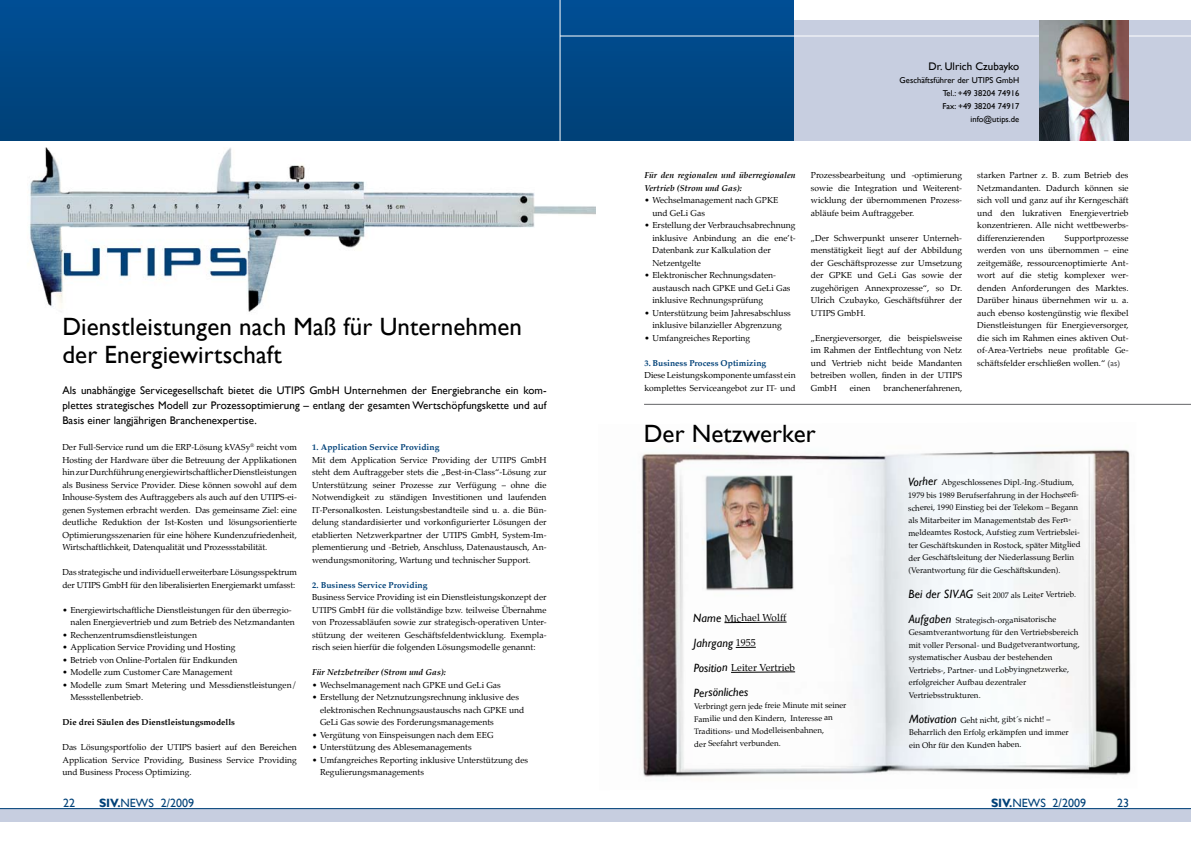
<style>
.page{position:relative;width:1191px;height:842px;background:#fff}
.page>*{position:absolute;margin:0;border:0;box-sizing:border-box;transform-origin:0 0}
.t1{font:25px/28px "Gill Sans";letter-spacing:.005em;color:#000}
.t2{font:12px "Gill Sans";color:#004178}
.t3{font:italic 12px "Gill Sans";color:#000}
.t4{font:11px/15px "Gill Sans";letter-spacing:.005em;color:#000;text-align:justify}
.t5{font:11px "Gill Sans";letter-spacing:.005em;color:#000}
.t6{font:10px "Palatino";color:#000}
.t7{font:8.5px/12.5px "Palatino";letter-spacing:.005em;color:#000;text-align:justify}
.t8{font:italic 700 8.5px/12.5px "Palatino";letter-spacing:.005em;color:#000}
.t9{font:700 8.5px "Palatino";letter-spacing:.005em;color:#004178}
.t10{font:8.5px/13px "Gill Sans";letter-spacing:.005em;color:#000;text-align:right}
.t11{font:700 8.5px "Palatino";letter-spacing:.005em;color:#000}
.t12{font:8px/12.5px "Palatino";color:#000}
.s1{font-family:"Gill Sans";color:#4b4b4d}
.s2{font-family:"Gill Sans";font-style:italic;font-size:12px}
.s3{font-weight:700}
</style>
<div class="page">
<img style="left:29px;top:147px;width:566px;height:165px">
<div style="left:681px;top:20px;width:510px;height:121px;background:#c7cee0"></div>
<div style="left:0;top:0;width:793px;height:141px;background:linear-gradient(to bottom,#024f95,#004076)"></div>
<hr style="left:560px;top:35px;width:631px;height:1px;background:#fff">
<hr style="left:559px;top:0;width:1px;height:141px;background:#fff">
<div style="left:0;top:808px;width:1191px;height:13px;background:#c7cee0"></div>
<hr style="left:0;top:808px;width:1191px;height:1px;background:#004178">
<img style="left:641px;top:449px;width:490px;height:328px">
<svg style="left:724px;top:621px;width:63px;height:2px"></svg>
<svg style="left:735px;top:647px;width:21px;height:1px"></svg>
<svg style="left:730px;top:671px;width:65px;height:2px"></svg>
<hr style="left:644px;top:404px;width:547px;height:1px;background:#646567">
<img style="left:1039px;top:20px;width:89px;height:121px">
<h1 class="t1" style="left:62px;top:313px;width:461px">Dienstleistungen nach Maß für Unternehmen der Energiewirtschaft</h1>
<p class="t4" style="left:62px;top:383px;width:486px">Als unabhängige Servicegesellschaft bietet die UTIPS GmbH Unternehmen der Energiebranche ein kom&shy;plettes strategisches Modell zur Prozessoptimierung – entlang der gesamten Wertschöpfungskette und auf Basis einer langjährigen Branchenexpertise.</p>
<p class="t7" style="left:62px;top:441px;width:236px">Der Full-Service rund um die ERP-Lösung kVASy<sup>®</sup> reicht vom Hosting der Hardware über die Betreuung der Applikationen hin zur Durchführung energiewirtschaftlicher Dienstleistungen als Business Service Provider. Diese können sowohl auf dem Inhouse-System des Auftraggebers als auch auf den UTIPS-ei&shy;genen Systemen erbracht werden. Das gemeinsame Ziel: eine deutliche Reduktion der Ist-Kosten und lösungsorientierte Optimierungsszenarien für eine höhere Kundenzufriedenheit, Wirtschaftlichkeit, Datenqualität und Prozessstabilität.</p>
<p class="t7" style="left:62px;top:566px;width:236px">Das strategische und individuell erweiterbare Lösungsspektrum der UTIPS GmbH für den liberalisierten Energiemarkt umfasst:</p>
<p class="t7" style="left:70px;top:604px;width:226px;text-indent:-8px">• Energiewirtschaftliche Dienstleistungen für den überregio&shy;nalen Energievertrieb und zum Betrieb des Netzmandanten</p>
<p class="t7" style="left:62px;top:629px;width:136px">• Rechenzentrumsdienstleistungen</p>
<p class="t7" style="left:62px;top:641px;width:174px">• Application Service Providing und Hosting</p>
<p class="t7" style="left:62px;top:654px;width:176px">• Betrieb von Online-Portalen für Endkunden</p>
<p class="t7" style="left:62px;top:666px;width:172px">• Modelle zum Customer Care Management</p>
<p class="t7" style="left:70px;top:679px;width:228px;text-indent:-8px">• Modelle zum Smart Metering und Messdienstleistungen/<br>Messstellenbetrieb.</p>
<p class="t11" style="left:62px;top:715px;width:174px">Die drei Säulen des Dienstleistungsmodells</p>
<p class="t7" style="left:62px;top:741px;width:236px">Das Lösungsportfolio der UTIPS basiert auf den Bereichen Application Service Providing, Business Service Providing und Business Process Optimizing.</p>
<p class="t9" style="left:312px;top:440px;width:129px">1. Application Service Providing</p>
<p class="t7" style="left:312px;top:454px;width:236px">Mit dem Application Service Providing der UTIPS GmbH steht dem Auftraggeber stets die „Best-in-Class“-Lösung zur Unterstützung seiner Prozesse zur Verfügung – ohne die Notwendigkeit zu ständigen Investitionen und laufenden IT-Personalkosten. Leistungsbestandteile sind u. a. die Bün&shy;delung standardisierter und vorkonfigurierter Lösungen der etablierten Netzwerkpartner der UTIPS GmbH, System-Im&shy;plementierung und -Betrieb, Anschluss, Datenaustausch, An&shy;wendungsmonitoring, Wartung und technischer Support.</p>
<p class="t9" style="left:312px;top:578px;width:117px">2. Business Service Providing</p>
<p class="t7" style="left:312px;top:591px;width:236px">Business Service Providing ist ein Dienstleistungskonzept der UTIPS GmbH für die vollständige bzw. teilweise Übernahme von Prozessabläufen sowie zur strategisch-operativen Unter&shy;stützung der weiteren Geschäftsfeldentwicklung. Exempla&shy;risch seien hierfür die folgenden Lösungsmodelle genannt:</p>
<p class="t8" style="left:312px;top:666px;width:135px">Für Netzbetreiber (Strom und Gas):</p>
<p class="t7" style="left:312px;top:679px;width:190px">• Wechselmanagement nach GPKE und GeLi Gas</p>
<p class="t7" style="left:320px;top:691px;width:206px;text-align:left;text-indent:-8px">• Erstellung der Netznutzungsrechnung inklusive des elektronischen Rechnungsaustauschs nach GPKE und<br>GeLi Gas sowie des Forderungsmanagements</p>
<p class="t7" style="left:312px;top:729px;width:183px">• Vergütung von Einspeisungen nach dem EEG</p>
<p class="t7" style="left:312px;top:741px;width:161px">• Unterstützung des Ablesemanagements</p>
<p class="t7" style="left:320px;top:754px;width:210px;text-indent:-8px">• Umfangreiches Reporting inklusive Unterstützung des<br>Regulierungsmanagements</p>
<p class="t5" style="left:928px;top:60px;width:92px">Dr. Ulrich Czubayko</p>
<p class="t10" style="left:899px;top:74px;width:121px">Geschäftsführer der UTIPS GmbH<br>Tel.: +49 38204 74916<br>Fax: +49 38204 74917 info@utips.de</p>
<p class="t8" style="left:644px;top:169px;width:153px">Für den regionalen und überregionalen<br>Vertrieb (Strom und Gas):</p>
<p class="t7" style="left:652px;top:194px;width:127px;text-indent:-8px">• Wechselmanagement nach GPKE und GeLi Gas</p>
<p class="t7" style="left:652px;top:219px;width:145px;text-align:left;text-indent:-8px">• Erstellung der Verbrauchsabrechnung inklusive Anbindung an die ene’t-<br>Datenbank zur Kalkulation der<br>Netzentgelte</p>
<p class="t7" style="left:652px;top:269px;width:140px;text-align:left;text-indent:-8px">• Elektronischer Rechnungsdaten&shy;austausch nach GPKE und GeLi Gas inklusive Rechnungsprüfung</p>
<p class="t7" style="left:644px;top:306px;width:148px;text-align:center">• Unterstützung beim Jahresabschluss inklusive bilanzieller Abgrenzung</p>
<p class="t7" style="left:644px;top:331px;width:107px">• Umfangreiches Reporting</p>
<p class="t9" style="left:644px;top:356px;width:123px">3. Business Process Optimizing</p>
<p class="t7" style="left:644px;top:369px;width:153px">Diese Leistungskomponente umfasst ein komplettes Serviceangebot zur IT- und</p>
<p class="t7" style="left:811px;top:169px;width:153px">Prozessbearbeitung und -optimierung sowie die Integration und Weiterent&shy;wicklung der übernommenen Prozess&shy;abläufe beim Auftraggeber.</p>
<p class="t7" style="left:811px;top:232px;width:153px">„Der Schwerpunkt unserer Unterneh&shy;menstätigkeit liegt auf der Abbildung der Geschäftsprozesse zur Umsetzung der GPKE und GeLi Gas sowie der zugehörigen Annexprozesse“, so Dr.<br>Ulrich Czubayko, Geschäftsführer der UTIPS GmbH.</p>
<p class="t7" style="left:811px;top:332px;width:153px">„Energieversorger, die beispielsweise im Rahmen der Entflechtung von Netz und Vertrieb nicht beide Mandanten betreiben wollen, finden in der UTIPS GmbH</p>
<p class="t7" style="left:849px;top:382px;width:22px">einen</p>
<p class="t7" style="left:883px;top:382px;width:80px">branchenerfahrenen,</p>
<p class="t7" style="left:977px;top:169px;width:153px">starken Partner z. B. zum Betrieb des Netzmandanten. Dadurch können sie sich voll und ganz auf ihr Kerngeschäft und den lukrativen Energievertrieb konzentrieren. Alle nicht wettbewerbs&shy;differenzierenden</p>
<p class="t7" style="left:977px;top:232px;width:153px;text-indent:87px">Supportprozesse werden von uns übernommen – eine zeitgemäße, ressourcenoptimierte Ant&shy;wort auf die stetig komplexer wer&shy;denden Anforderungen des Marktes.<br>Darüber hinaus übernehmen wir u. a. auch ebenso kostengünstig wie flexibel Dienstleistungen für Energieversorger, die sich im Rahmen eines aktiven Out&shy;of-Area-Vertriebs neue profitable Ge&shy;schäftsfelder erschließen wollen.“ <span class="s1">(as)</span></p>
<h1 class="t1" style="left:643px;top:420px;width:173px">Der Netzwerker</h1>
<h2 class="t3" style="left:693px;top:611px;width:30px;rotate:-1deg">Name</h2>
<p class="t6" style="left:724px;top:610px;width:64px">Michael Wolff</p>
<h2 class="t3" style="left:693px;top:636px;width:41px;rotate:-1deg">Jahrgang</h2>
<p class="t6" style="left:735px;top:635px;width:22px">1955</p>
<h2 class="t3" style="left:693px;top:661px;width:35px;rotate:-1deg">Position</h2>
<p class="t6" style="left:731px;top:659px;width:66px">Leiter Vertrieb</p>
<h2 class="t3" style="left:693px;top:686px;width:56px;rotate:-1deg">Persönliches</h2>
<p class="t12" style="left:694px;top:699px;width:154px">Verbringt gern jede freie Minute mit seiner Familie und den Kindern, Interesse an Traditions- und Modelleisenbahnen,<br>der Seefahrt verbunden.</p>
<p class="t12" style="left:908px;top:476px;width:174px"><span class="s2">Vorher</span> Abgeschlossenes Dipl.-Ing.-Studium, 1979 bis 1989 Berufserfahrung in der Hochseefi&shy;scherei, 1990 Einstieg bei der Telekom – Begann als Mitarbeiter im Managementstab des Fern&shy;meldeamtes Rostock, Aufstieg zum Vertriebslei&shy;ter Geschäftskunden in Rostock, später Mitglied der Geschäftsleitung der Niederlassung Berlin (Verantwortung für die Geschäftskunden).</p>
<p class="t12" style="left:908px;top:588px;width:169px"><span class="s2">Bei der SIV.AG</span> Seit 2007 als Leiter Vertrieb.</p>
<p class="t12" style="left:908px;top:613px;width:172px"><span class="s2">Aufgaben</span> Strategisch-organisatorische Gesamtverantwortung für den Vertriebsbereich mit voller Personal- und Budgetverantwortung, systematischer Ausbau der bestehenden Vertriebs-, Partner- und Lobbyingnetzwerke, erfolgreicher Aufbau dezentraler Vertriebsstrukturen.</p>
<p class="t12" style="left:909px;top:713px;width:161px"><span class="s2">Motivation</span> Geht nicht, gibt´s nicht! –<br>Beharrlich den Erfolg erkämpfen und immer ein Ohr für den Kunden haben.</p>
<h2 class="t2" style="left:63px;top:795px;width:13px">22</h2>
<h2 class="t2" style="left:99px;top:795px;width:96px"><span class="s3">SIV.</span>NEWS 2/2009</h2>
<h2 class="t2" style="left:991px;top:795px;width:96px"><span class="s3">SIV.</span>NEWS 2/2009</h2>
<h2 class="t2" style="left:1117px;top:795px;width:13px">23</h2>
</div>
